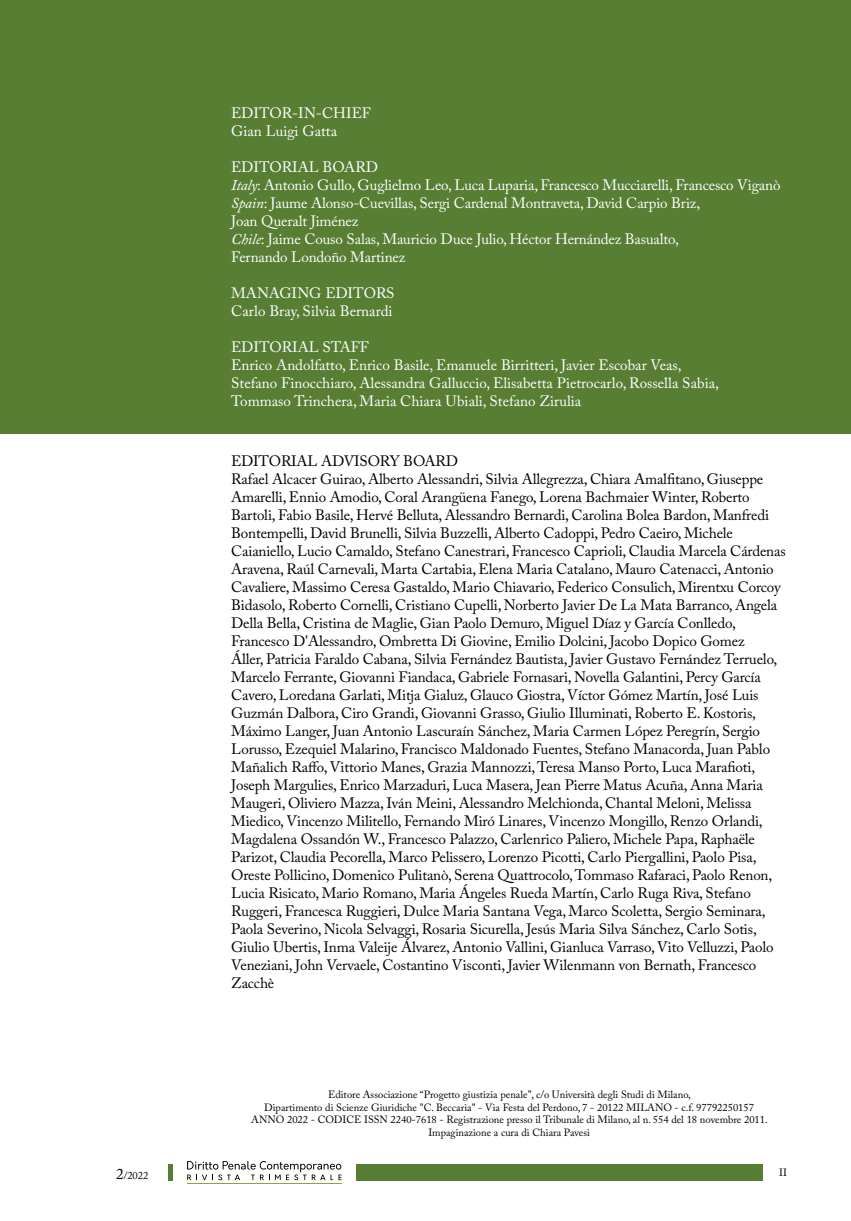
<style>
.page{position:relative;width:851px;height:1221px;background:#fff}
.page>*{position:absolute;margin:0;border:0;box-sizing:border-box;transform-origin:0 0}
.t1{font:15px/18px "Adobe Caslon Pro";letter-spacing:-.01em;color:#000}
.t2{font:15px/18px "Adobe Caslon Pro";color:#fff}
.t3{font:10.5px/12.6px "Adobe Caslon Pro";color:#000;text-align:center}
.s1{font-style:italic}
.s2{font-size:15px}
</style>
<div class="page">
<div style="left:168px;top:1164px;width:5px;height:17px;background:#577e33"></div>
<div style="left:356px;top:1164px;width:407px;height:17px;background:#577e33"></div>
<svg style="left:187px;top:1161px;width:154px;height:19px"></svg>
<hr style="left:187px;top:1183px;width:154px;height:1px;background:#969f3c">
<div style="left:0;top:0;width:850px;height:434px;background:#577e33"></div>
<p class="t2" style="left:231px;top:104px;width:141px">EDITOR-IN-CHIEF<br>Gian Luigi Gatta</p>
<p class="t2" style="left:231px;top:158px;width:550px">EDITORIAL BOARD<br><span class="s1">Italy</span>: Antonio Gullo, Guglielmo Leo, Luca Luparia, Francesco Mucciarelli, Francesco Viganò <span class="s1">Spain</span>: Jaume Alonso-Cuevillas, Sergi Cardenal Montraveta, David Carpio Briz,<br>Joan Queralt Jiménez<br><span class="s1">Chile</span>: Jaime Couso Salas, Mauricio Duce Julio, Héctor Hernández Basualto,<br>Fernando Londoño Martinez</p>
<p class="t2" style="left:231px;top:284px;width:165px">MANAGING EDITORS<br>Carlo Bray, Silvia Bernardi</p>
<p class="t2" style="left:231px;top:338px;width:489px">EDITORIAL STAFF<br>Enrico Andolfatto, Enrico Basile, Emanuele Birritteri, Javier Escobar Veas, Stefano Finocchiaro, Alessandra Galluccio, Elisabetta Pietrocarlo, Rossella Sabia, Tommaso Trinchera, Maria Chiara Ubiali, Stefano Zirulia</p>
<p class="t1" style="left:231px;top:452px;width:556px">EDITORIAL ADVISORY BOARD<br>Rafael Alcacer Guirao, Alberto Alessandri, Silvia Allegrezza, Chiara Amalfitano, Giuseppe Amarelli, Ennio Amodio, Coral Arangüena Fanego, Lorena Bachmaier Winter, Roberto Bartoli, Fabio Basile, Hervé Belluta, Alessandro Bernardi, Carolina Bolea Bardon, Manfredi Bontempelli, David Brunelli, Silvia Buzzelli, Alberto Cadoppi, Pedro Caeiro, Michele Caianiello, Lucio Camaldo, Stefano Canestrari, Francesco Caprioli, Claudia Marcela Cárdenas Aravena, Raúl Carnevali, Marta Cartabia, Elena Maria Catalano, Mauro Catenacci, Antonio Cavaliere, Massimo Ceresa Gastaldo, Mario Chiavario, Federico Consulich, Mirentxu Corcoy Bidasolo, Roberto Cornelli, Cristiano Cupelli, Norberto Javier De La Mata Barranco, Angela Della Bella, Cristina de Maglie, Gian Paolo Demuro, Miguel Díaz y García Conlledo, Francesco D'Alessandro, Ombretta Di Giovine, Emilio Dolcini, Jacobo Dopico Gomez<br>Áller, Patricia Faraldo Cabana, Silvia Fernández Bautista, Javier Gustavo Fernández Terruelo, Marcelo Ferrante, Giovanni Fiandaca, Gabriele Fornasari, Novella Galantini, Percy García Cavero, Loredana Garlati, Mitja Gialuz, Glauco Giostra, Víctor Gómez Martín, José Luis Guzmán Dalbora, Ciro Grandi, Giovanni Grasso, Giulio Illuminati, Roberto E. Kostoris, Máximo Langer, Juan Antonio Lascuraín Sánchez, Maria Carmen López Peregrín, Sergio Lorusso, Ezequiel Malarino, Francisco Maldonado Fuentes, Stefano Manacorda, Juan Pablo Mañalich Raffo, Vittorio Manes, Grazia Mannozzi, Teresa Manso Porto, Luca Marafioti, Joseph Margulies, Enrico Marzaduri, Luca Masera, Jean Pierre Matus Acuña, Anna Maria Maugeri, Oliviero Mazza, Iván Meini, Alessandro Melchionda, Chantal Meloni, Melissa Miedico, Vincenzo Militello, Fernando Miró Linares, Vincenzo Mongillo, Renzo Orlandi, Magdalena Ossandón W., Francesco Palazzo, Carlenrico Paliero, Michele Papa, Raphaële Parizot, Claudia Pecorella, Marco Pelissero, Lorenzo Picotti, Carlo Piergallini, Paolo Pisa, Oreste Pollicino, Domenico Pulitanò, Serena Quattrocolo, Tommaso Rafaraci, Paolo Renon, Lucia Risicato, Mario Romano, Maria Ángeles Rueda Martín, Carlo Ruga Riva, Stefano Ruggeri, Francesca Ruggieri, Dulce Maria Santana Vega, Marco Scoletta, Sergio Seminara, Paola Severino, Nicola Selvaggi, Rosaria Sicurella, Jesús Maria Silva Sánchez, Carlo Sotis, Giulio Ubertis, Inma Valeije Álvarez, Antonio Vallini, Gianluca Varraso, Vito Velluzzi, Paolo Veneziani, John Vervaele, Costantino Visconti, Javier Wilenmann von Bernath, Francesco Zacchè</p>
<p class="t3" style="left:251px;top:1088px;width:518px">Editore Associazione “Progetto giustizia penale”, c/o Università degli Studi di Milano,<br>Dipartimento di Scienze Giuridiche "C. Beccaria" - Via Festa del Perdono, 7 - 20122 MILANO - c.f. 97792250157<br>ANNO 2022 - CODICE ISSN 2240-7618 - Registrazione presso il Tribunale di Milano, al n. 554 del 18 novembre 2011.<br>Impaginazione a cura di Chiara Pavesi</p>
<p class="t3" style="left:116px;top:1168px;width:34px"><span class="s2">2</span>/2022</p>
<p class="t3" style="left:779px;top:1165px;width:9px">II</p>
</div>
